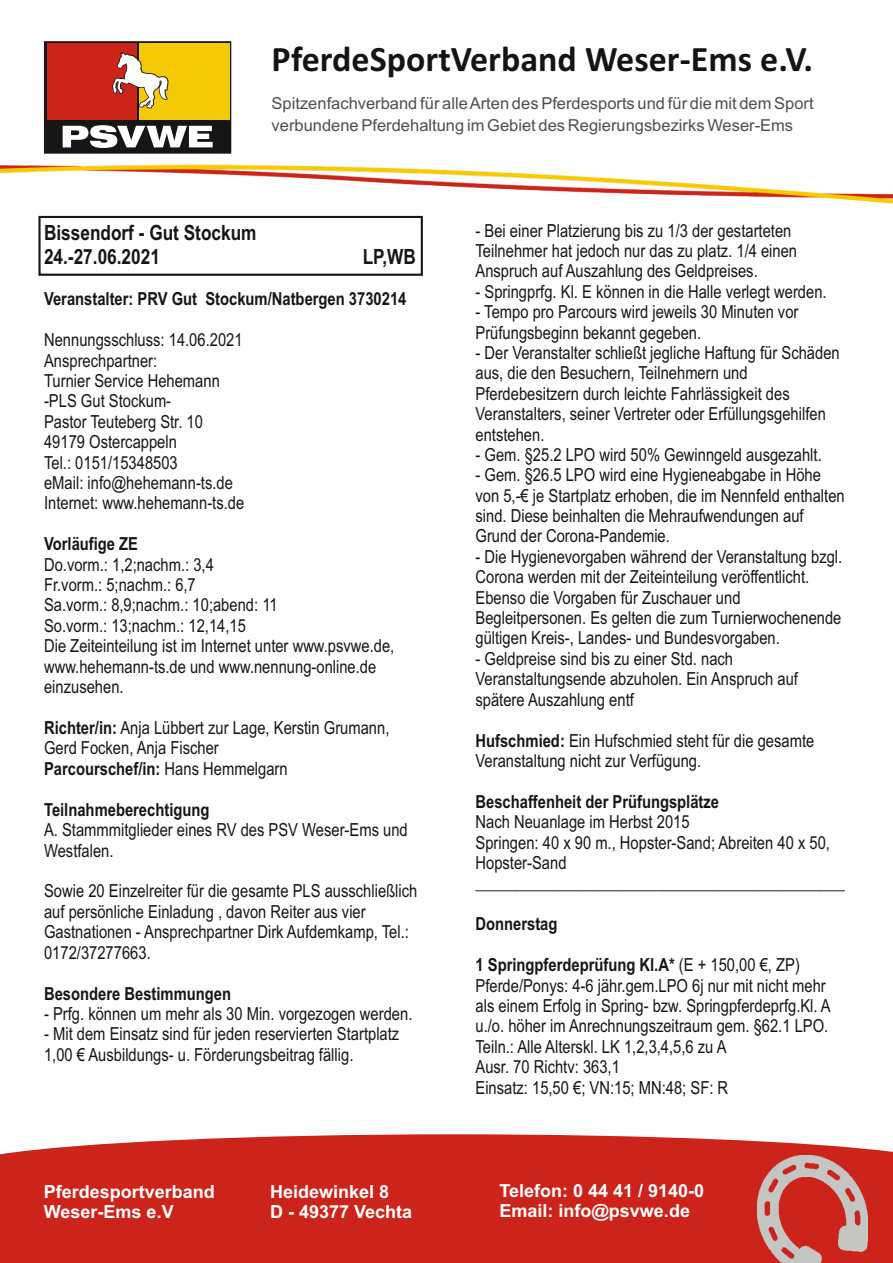
<style>
.page{position:relative;width:893px;height:1263px;background:#fff}
.page>*{position:absolute;margin:0;border:0;box-sizing:border-box;transform-origin:0 0}
.t1{font:700 36px "Calibri";color:#141415}
.t2{font:700 21px/24px "Arial Narrow";color:#151616}
.t3{font:18px/20.4px "Arial Narrow";color:#151616}
.t4{font:700 18px "Arial Narrow";color:#151616}
.t5{font:700 18px/20.1px "Arial";color:#fff}
.t6{font:16.5px/21.8px "Arial";color:#4e4e4d}
.s1{font-weight:700}
</style>
<div class="page">
<div style="left:0;top:1167px;width:893px;height:96px;background:#cc241b"></div>
<svg style="left:0;top:1134px;width:893px;height:66px;fill:#cc241b"></svg>
<svg style="left:44px;top:41px;width:187px;height:107px"></svg>
<img style="left:1px;top:148px;width:892px;height:56px">
<img style="left:758px;top:1156px;width:110px;height:107px">
<div style="left:38px;top:216px;width:385px;height:60px;border:2px solid #151616"></div>
<h1 class="t1" style="left:272px;top:44px;width:543px">PferdeSportVerband Weser-Ems e.V.</h1>
<p class="t6" style="left:272px;top:94px;width:544px">Spitzenfachverband für alle Arten des Pferdesports und für die mit dem Sport verbundene Pferdehaltung im Gebiet des Regierungsbezirks Weser-Ems</p>
<p class="t2" style="left:44px;top:222px;width:214px">Bissendorf - Gut Stockum<br>24.-27.06.2021</p>
<p class="t2" style="left:363px;top:246px;width:55px">LP,WB</p>
<p class="t4" style="left:44px;top:292px;width:364px">Veranstalter: PRV Gut Stockum/Natbergen 3730214</p>
<p class="t3" style="left:44px;top:331px;width:202px">Nennungsschluss: 14.06.2021<br>Ansprechpartner:<br>Turnier Service Hehemann -PLS Gut Stockum-<br>Pastor Teuteberg Str. 10<br>49179 Ostercappeln<br>Tel.: 0151/15348503<br>eMail: info@hehemann-ts.de<br>Internet: www.hehemann-ts.de</p>
<p class="t4" style="left:44px;top:537px;width:96px">Vorläufige ZE</p>
<p class="t3" style="left:44px;top:556px;width:352px">Do.vorm.: 1,2;nachm.: 3,4<br>Fr.vorm.: 5;nachm.: 6,7<br>Sa.vorm.: 8,9;nachm.: 10;abend: 11<br>So.vorm.: 13;nachm.: 12,14,15<br>Die Zeiteinteilung ist im Internet unter www.psvwe.de, www.hehemann-ts.de und www.nennung-online.de einzusehen.</p>
<p class="t3" style="left:44px;top:719px;width:347px"><span class="s1">Richter/in:</span> Anja Lübbert zur Lage, Kerstin Grumann,<br>Gerd Focken, Anja Fischer<br><span class="s1">Parcourschef/in:</span> Hans Hemmelgarn</p>
<p class="t4" style="left:44px;top:803px;width:167px">Teilnahmeberechtigung</p>
<p class="t3" style="left:44px;top:821px;width:365px">A. Stammmitglieder eines RV des PSV Weser-Ems und<br>Westfalen.</p>
<p class="t3" style="left:44px;top:882px;width:375px">Sowie 20 Einzelreiter für die gesamte PLS ausschließlich auf persönliche Einladung , davon Reiter aus vier Gastnationen - Ansprechpartner Dirk Aufdemkamp, Tel.:<br>0172/37277663.</p>
<p class="t4" style="left:44px;top:986px;width:189px">Besondere Bestimmungen</p>
<p class="t3" style="left:44px;top:1005px;width:370px">- Prfg. können um mehr als 30 Min. vorgezogen werden.</p>
<p class="t3" style="left:44px;top:1025px;width:357px">- Mit dem Einsatz sind für jeden reservierten Startplatz<br>1,00 € Ausbildungs- u. Förderungsbeitrag fällig.</p>
<p class="t3" style="left:475px;top:222px;width:323px">- Bei einer Platzierung bis zu 1/3 der gestarteten<br>Teilnehmer hat jedoch nur das zu platz. 1/4 einen<br>Anspruch auf Auszahlung des Geldpreises.</p>
<p class="t3" style="left:475px;top:283px;width:353px">- Springprfg. Kl. E können in die Halle verlegt werden.</p>
<p class="t3" style="left:475px;top:303px;width:324px">- Tempo pro Parcours wird jeweils 30 Minuten vor<br>Prüfungsbeginn bekannt gegeben.</p>
<p class="t3" style="left:475px;top:344px;width:366px">- Der Veranstalter schließt jegliche Haftung für Schäden aus, die den Besuchern, Teilnehmern und Pferdebesitzern durch leichte Fahrlässigkeit des Veranstalters, seiner Vertreter oder Erfüllungsgehilfen entstehen.</p>
<p class="t3" style="left:475px;top:446px;width:348px">- Gem. §25.2 LPO wird 50% Gewinngeld ausgezahlt.</p>
<p class="t3" style="left:475px;top:466px;width:371px">- Gem. §26.5 LPO wird eine Hygieneabgabe in Höhe von 5,-€ je Startplatz erhoben, die im Nennfeld enthalten sind. Diese beinhalten die Mehraufwendungen auf Grund der Corona-Pandemie.</p>
<p class="t3" style="left:475px;top:548px;width:368px">- Die Hygienevorgaben während der Veranstaltung bzgl.<br>Corona werden mit der Zeiteinteilung veröffentlicht.<br>Ebenso die Vorgaben für Zuschauer und Begleitpersonen. Es gelten die zum Turnierwochenende gültigen Kreis-, Landes- und Bundesvorgaben.</p>
<p class="t3" style="left:475px;top:650px;width:324px">- Geldpreise sind bis zu einer Std. nach<br>Veranstaltungsende abzuholen. Ein Anspruch auf spätere Auszahlung entf</p>
<p class="t3" style="left:475px;top:732px;width:340px"><span class="s1">Hufschmied:</span> Ein Hufschmied steht für die gesamte<br>Veranstaltung nicht zur Verfügung.</p>
<p class="t4" style="left:475px;top:795px;width:245px">Beschaffenheit der Prüfungsplätze</p>
<p class="t3" style="left:475px;top:813px;width:371px">Nach Neuanlage im Herbst 2015<br>Springen: 40 x 90 m., Hopster-Sand; Abreiten 40 x 50, Hopster-Sand _____________________________________________</p>
<p class="t4" style="left:475px;top:917px;width:84px">Donnerstag</p>
<p class="t3" style="left:475px;top:956px;width:357px"><span class="s1">1 Springpferdeprüfung Kl.A*</span> (E + 150,00 €, ZP)<br>Pferde/Ponys: 4-6 jähr.gem.LPO 6j nur mit nicht mehr als einem Erfolg in Spring- bzw. Springpferdeprfg.Kl. A u./o. höher im Anrechnungszeitraum gem. §62.1 LPO.<br>Teiln.: Alle Alterskl. LK 1,2,3,4,5,6 zu A<br>Ausr. 70 Richtv: 363,1<br>Einsatz: 15,50 €; VN:15; MN:48; SF: R</p>
<p class="t5" style="left:44px;top:1183px;width:173px">Pferdesportverband<br>Weser-Ems e.V</p>
<p class="t5" style="left:270px;top:1183px;width:144px">Heidewinkel 8<br>D - 49377 Vechta</p>
<p class="t5" style="left:499px;top:1182px;width:206px">Telefon: 0 44 41 / 9140-0<br>Email: info@psvwe.de</p>
</div>
